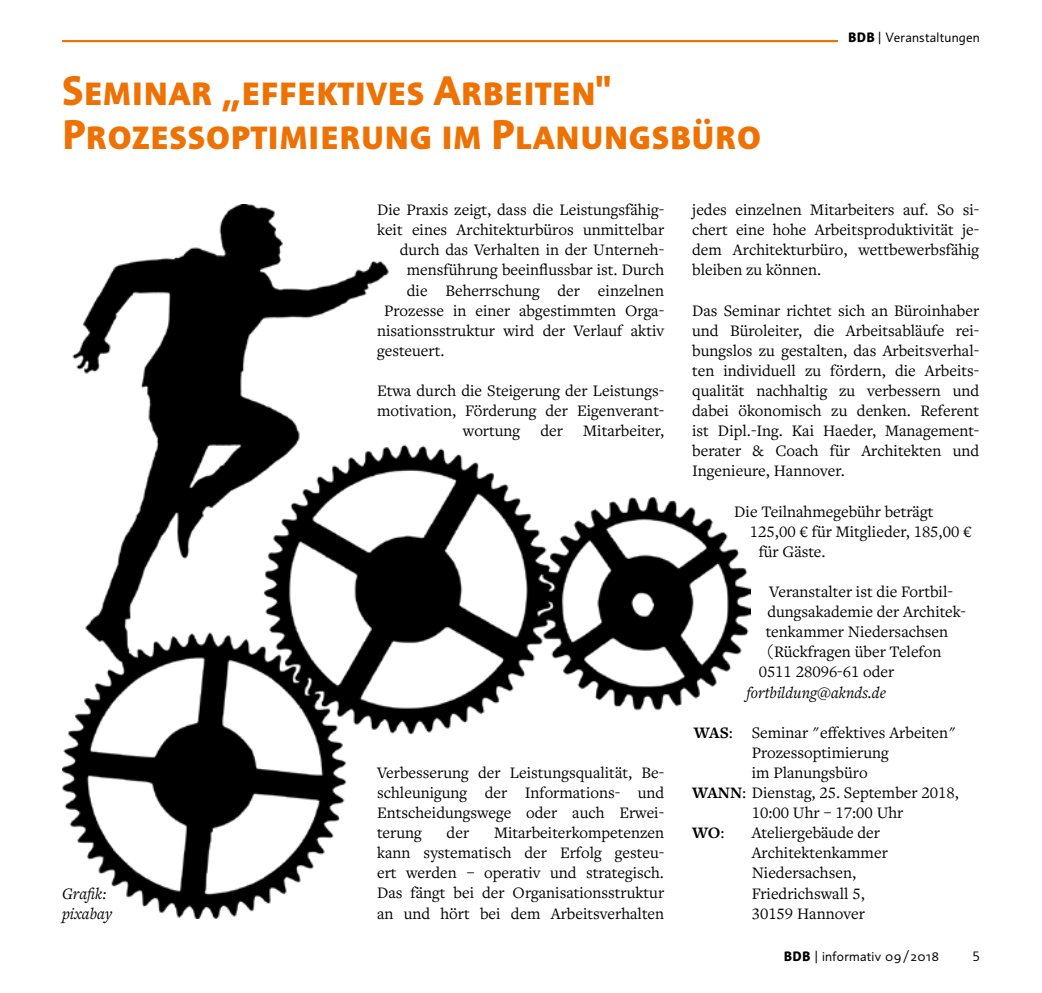
<style>
.page{position:relative;width:1042px;height:993px;background:#fff}
.page>*{position:absolute;margin:0;border:0;box-sizing:border-box;transform-origin:0 0}
.t1{font:700 39.9px/43.8px "Informa Pro";color:#ee7203}
.t2{font:16.62px/20.1px "Freight Text Pro";color:#000;text-align:justify}
.t3{font:italic 16.62px/20.1px "Freight Text Pro";color:#000}
.t4{font:700 16.62px "Freight Text Pro";color:#000}
.t5{font:13.12px "Informa Pro";letter-spacing:.015em;color:#000}
.s1{font-weight:700}
.s2{font-weight:400}
</style>
<div class="page">
<img style="left:62px;top:204px;width:688px;height:714px">
<hr style="left:62px;top:40px;width:918px;height:2px;background:#ee7203">
<div style="left:838px;top:30px;width:152px;height:18px;background:#fff"></div>
<h1 class="t1" style="left:62px;top:69px;width:701px">Seminar „effektives Arbeiten"<br>Prozessoptimierung im Planungsbüro</h1>
<p class="t5" style="left:848px;top:30px;width:133px"><span class="s1">BDB</span> | Veranstaltungen</p>
<p class="t3" style="left:62px;top:882px;width:52px">Grafik: pixabay</p>
<p class="t2" style="left:377px;top:199px;width:289px">Die Praxis zeigt, dass die Leistungsfähig-</p>
<p class="t2" style="left:377px;top:219px;width:289px">keit eines Architekturbüros unmittelbar</p>
<p class="t2" style="left:400px;top:239px;width:266px">durch das Verhalten in der Unterneh-</p>
<p class="t2" style="left:407px;top:259px;width:259px">mensführung beeinflussbar ist. Durch</p>
<p class="t2" style="left:407px;top:279px;width:259px">die Beherrschung der einzelnen</p>
<p class="t2" style="left:384px;top:299px;width:282px">Prozesse in einer abgestimmten Orga-</p>
<p class="t2" style="left:377px;top:319px;width:288px">nisationsstruktur wird der Verlauf aktiv</p>
<p class="t2" style="left:377px;top:340px;width:69px">gesteuert.</p>
<p class="t2" style="left:377px;top:380px;width:289px;text-align:right">Etwa durch die Steigerung der Leistungs&shy;motivation, Förderung der Eigenverant&shy;wortung der Mitarbeiter,</p>
<p class="t2" style="left:377px;top:761px;width:289px">Verbesserung der Leistungsqualität, Be&shy;schleunigung der Informations- und Entscheidungswege oder auch Erwei&shy;terung</p>
<p class="t2" style="left:377px;top:821px;width:289px;text-indent:117px">Mitarbeiterkompetenzen kann systematisch der Erfolg gesteu&shy;ert werden – operativ und strategisch.<br>Das fängt bei der Organisationsstruktur an und hört bei dem Arbeitsverhalten</p>
<p class="t2" style="left:447px;top:821px;width:24px">der</p>
<p class="t2" style="left:692px;top:199px;width:289px">jedes einzelnen Mitarbeiters auf. So si&shy;chert eine hohe Arbeitsproduktivität je&shy;dem Architekturbüro, wettbewerbsfähig bleiben zu können.</p>
<p class="t2" style="left:692px;top:299px;width:289px">Das Seminar richtet sich an Büroinhaber und Büroleiter, die Arbeitsabläufe rei&shy;bungslos zu gestalten, das Arbeitsverhal&shy;ten individuell zu fördern, die Arbeits&shy;qualität nachhaltig zu verbessern und dabei ökonomisch zu denken. Referent ist Dipl.-Ing. Kai Haeder, Management&shy;berater &amp; Coach für Architekten und Ingenieure, Hannover.</p>
<p class="t2" style="left:734px;top:500px;width:201px">Die Teilnahmegebühr beträgt</p>
<p class="t2" style="left:750px;top:520px;width:223px">125,00 € für Mitglieder, 185,00 €</p>
<p class="t2" style="left:758px;top:540px;width:69px">für Gäste.</p>
<p class="t2" style="left:769px;top:580px;width:185px">Veranstalter ist die Fortbil-</p>
<p class="t2" style="left:767px;top:601px;width:200px">dungsakademie der Architek-</p>
<p class="t2" style="left:766px;top:621px;width:184px">tenkammer Niedersachsen</p>
<p class="t2" style="left:766px;top:641px;width:177px">(Rückfragen über Telefon</p>
<p class="t2" style="left:759px;top:661px;width:137px">0511 28096-61 oder</p>
<p class="t3" style="left:746px;top:681px;width:141px">fortbildung@aknds.de</p>
<p class="t2" style="left:694px;top:721px;width:264px"><span class="s1">WAS</span>: Seminar "effektives Arbeiten"</p>
<p class="t2" style="left:752px;top:741px;width:139px">Prozessoptimierung</p>
<p class="t2" style="left:752px;top:761px;width:117px">im Planungsbüro</p>
<p class="t2" style="left:692px;top:781px;width:268px"><span class="s1">WANN</span>: Dienstag, 25. September 2018,</p>
<p class="t2" style="left:752px;top:801px;width:153px">10:00 Uhr – 17:00 Uhr</p>
<p class="t4" style="left:692px;top:821px;width:34px">WO<span class="s2">:</span></p>
<p class="t2" style="left:752px;top:821px;width:138px;text-align:left">Ateliergebäude der<br>Architektenkammer<br>Niedersachsen,<br>Friedrichswall 5,<br>30159 Hannover</p>
<p class="t5" style="left:784px;top:947px;width:157px"><span class="s1">BDB</span> | informativ 09/2018</p>
<p class="t5" style="left:973px;top:947px;width:9px">5</p>
</div>
